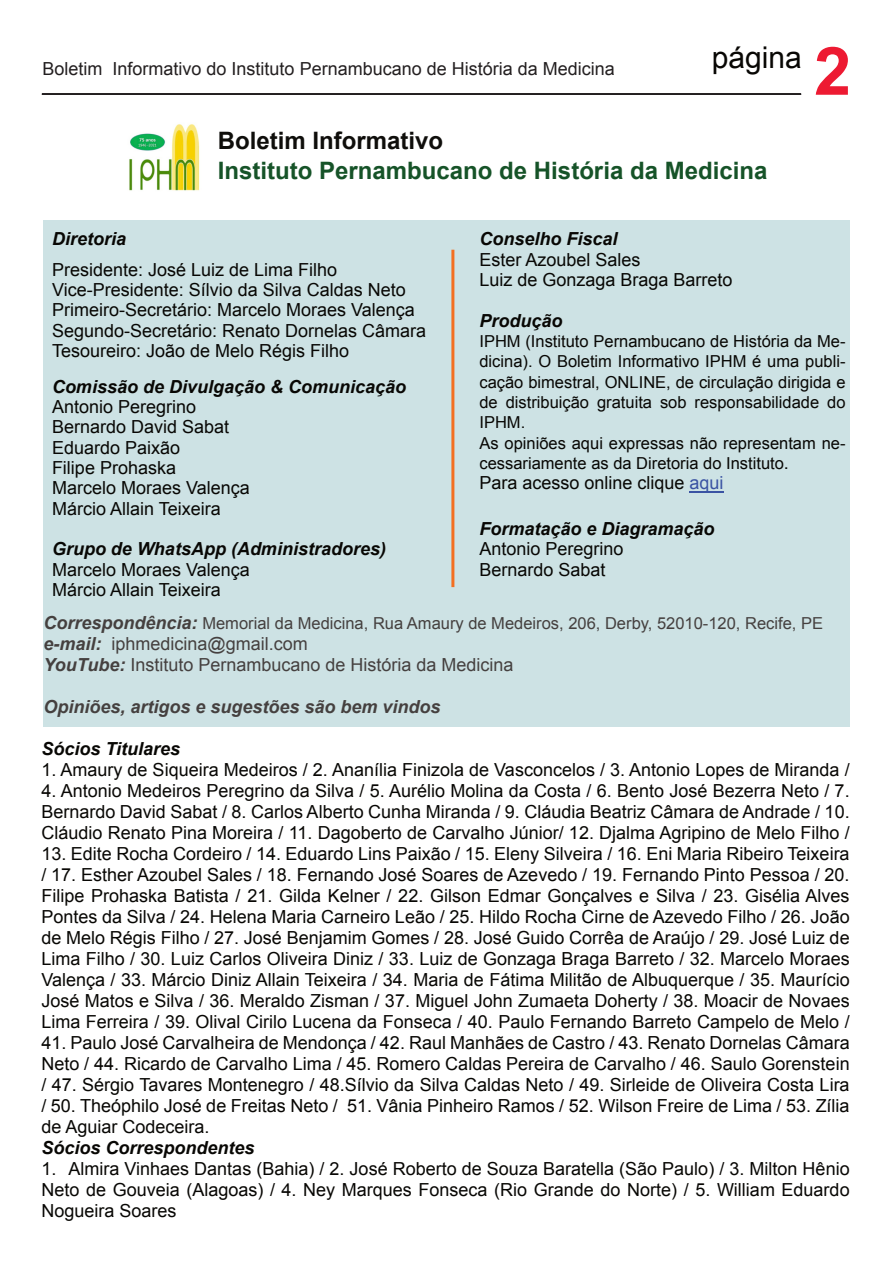
<style>
.page{position:relative;width:893px;height:1263px;background:#fff}
.page>*{position:absolute;margin:0;border:0;box-sizing:border-box;transform-origin:0 0}
.t1{font:700 66.75px "Arial";color:#ed1a32}
.t2{font:30px "Arial";color:#080704}
.t3{font:700 24px "Arial";color:#165328}
.t4{font:700 24px "Arial";color:#0f0e0b}
.t5{font:18px/21px "Arial";color:#080704}
.t6{font:italic 700 18px "Arial";color:#080704}
.t7{font:18px/21px "Arial";color:#45403f}
.t8{font:18px "Arial";color:#231f20}
.t9{font:italic 700 18px "Arial";color:#45403f}
.t10{font:16.5px/20.2px "Arial";color:#080704}
.t11{font:16.5px "Arial";color:#45403f}
.s1{font-size:18px}
.s2{color:#3a53a3}
.s3{font-weight:700;font-style:italic;font-size:18px}
.s4{font-weight:700;font-style:italic}
</style>
<div class="page">
<img style="left:129px;top:124px;width:71px;height:67px">
<div style="left:43px;top:220px;width:807px;height:388px;background:#cde2e4"></div>
<hr style="left:451px;top:250px;width:3px;height:337px;background:#f36f21">
<hr style="left:690px;top:491px;width:34px;height:1px;background:#3a53a3">
<hr style="left:43px;top:93px;width:757px;height:2px;background:#231f20">
<div style="left:43px;top:608px;width:807px;height:118px;background:#cde2e4"></div>
<p class="t8" style="left:43px;top:61px;width:574px">Boletim Informativo do Instituto Pernambucano de História da Medicina</p>
<h2 class="t2" style="left:712px;top:46px;width:92px">página</h2>
<h3 class="t4" style="left:218px;top:131px;width:227px">Boletim Informativo</h3>
<h3 class="t3" style="left:218px;top:162px;width:551px">Instituto Pernambucano de História da Medicina</h3>
<h1 class="t1" style="left:814px;top:46px;width:39px">2</h1>
<p class="t6" style="left:52px;top:232px;width:76px">Diretoria</p>
<p class="t5" style="left:52px;top:261px;width:376px;line-height:20.2px">Presidente: José Luiz de Lima Filho Vice-Presidente: Sílvio da Silva Caldas Neto Primeiro-Secretário: Marcelo Moraes Valença Segundo-Secretário: Renato Dornelas Câmara Tesoureiro: João de Melo Régis Filho</p>
<p class="t6" style="left:52px;top:380px;width:356px">Comissão de Divulgação &amp; Comunicação</p>
<p class="t5" style="left:52px;top:398px;width:199px;line-height:20.2px">Antonio Peregrino<br>Bernardo David Sabat<br>Eduardo Paixão<br>Filipe Prohaska<br>Marcelo Moraes Valença<br>Márcio Allain Teixeira</p>
<p class="t6" style="left:52px;top:542px;width:336px">Grupo de WhatsApp (Administradores)</p>
<p class="t5" style="left:52px;top:561px;width:199px;line-height:20.2px">Marcelo Moraes Valença<br>Márcio Allain Teixeira</p>
<p class="t6" style="left:479px;top:232px;width:140px">Conselho Fiscal</p>
<p class="t5" style="left:479px;top:251px;width:255px;line-height:20.2px">Ester Azoubel Sales<br>Luiz de Gonzaga Braga Barreto</p>
<p class="t6" style="left:479px;top:313px;width:85px">Produção</p>
<p class="t10" style="left:479px;top:333px;width:368px">IPHM (Instituto Pernambucano de História da Me&shy;dicina). O Boletim Informativo IPHM é uma publi&shy;cação bimestral, ONLINE, de circulação dirigida e de distribuição gratuita sob responsabilidade do IPHM.<br>As opiniões aqui expressas não representam ne&shy;cessariamente as da Diretoria do Instituto<span class="s1">.</span></p>
<p class="t5" style="left:479px;top:474px;width:246px">Para acesso online clique <span class="s2">aqui</span></p>
<p class="t6" style="left:479px;top:522px;width:237px">Formatação e Diagramação</p>
<p class="t5" style="left:479px;top:540px;width:146px;line-height:20.2px">Antonio Peregrino<br>Bernardo Sabat</p>
<p class="t11" style="left:43px;top:617px;width:781px"><span class="s3">Correspondência:</span> Memorial da Medicina, Rua Amaury de Medeiros, 206, Derby, 52010-120, Recife, PE</p>
<p class="t7" style="left:43px;top:635px;width:472px"><span class="s4">e-mail:</span> iphmedicina@gmail.com<br><span class="s4">YouTube:</span> Instituto Pernambucano de História da Medicina</p>
<p class="t9" style="left:43px;top:700px;width:399px">Opiniões, artigos e sugestões são bem vindos</p>
<p class="t6" style="left:41px;top:742px;width:140px">Sócios Titulares</p>
<p class="t5" style="left:41px;top:761px;width:810px">1. Amaury de Siqueira Medeiros / 2. Ananília Finizola de Vasconcelos / 3. Antonio Lopes de Miranda /</p>
<p class="t5" style="left:41px;top:782px;width:810px;text-align:justify">4. Antonio Medeiros Peregrino da Silva / 5. Aurélio Molina da Costa / 6. Bento José Bezerra Neto / 7.<br>Bernardo David Sabat / 8. Carlos Alberto Cunha Miranda / 9. Cláudia Beatriz Câmara de Andrade / 10.<br>Cláudio Renato Pina Moreira / 11. Dagoberto de Carvalho Júnior/ 12. Djalma Agripino de Melo Filho /</p>
<p class="t5" style="left:41px;top:845px;width:810px;text-align:justify">13. Edite Rocha Cordeiro / 14. Eduardo Lins Paixão / 15. Eleny Silveira / 16. Eni Maria Ribeiro Teixeira / 17. Esther Azoubel Sales / 18. Fernando José Soares de Azevedo / 19. Fernando Pinto Pessoa / 20.<br>Filipe Prohaska Batista / 21. Gilda Kelner / 22. Gilson Edmar Gonçalves e Silva / 23. Gisélia Alves Pontes da Silva / 24. Helena Maria Carneiro Leão / 25. Hildo Rocha Cirne de Azevedo Filho / 26. João de Melo Régis Filho / 27. José Benjamim Gomes / 28. José Guido Corrêa de Araújo / 29. José Luiz de Lima Filho / 30. Luiz Carlos Oliveira Diniz / 33. Luiz de Gonzaga Braga Barreto / 32. Marcelo Moraes Valença / 33. Márcio Diniz Allain Teixeira / 34. Maria de Fátima Militão de Albuquerque / 35. Maurício José Matos e Silva / 36. Meraldo Zisman / 37. Miguel John Zumaeta Doherty / 38. Moacir de Novaes Lima Ferreira / 39. Olival Cirilo Lucena da Fonseca / 40. Paulo Fernando Barreto Campelo de Melo /</p>
<p class="t5" style="left:41px;top:1034px;width:810px;text-align:justify">41. Paulo José Carvalheira de Mendonça / 42. Raul Manhães de Castro / 43. Renato Dornelas Câmara Neto / 44. Ricardo de Carvalho Lima / 45. Romero Caldas Pereira de Carvalho / 46. Saulo Gorenstein / 47. Sérgio Tavares Montenegro / 48.Sílvio da Silva Caldas Neto / 49. Sirleide de Oliveira Costa Lira / 50. Theóphilo José de Freitas Neto / 51. Vânia Pinheiro Ramos / 52. Wilson Freire de Lima / 53. Zília de Aguiar Codeceira.</p>
<p class="t6" style="left:41px;top:1141px;width:215px">Sócios Correspondentes</p>
<p class="t5" style="left:41px;top:1160px;width:810px;text-align:justify">1. Almira Vinhaes Dantas (Bahia) / 2. José Roberto de Souza Baratella (São Paulo) / 3. Milton Hênio Neto de Gouveia (Alagoas) / 4. Ney Marques Fonseca (Rio Grande do Norte) / 5. William Eduardo Nogueira Soares</p>
</div>
